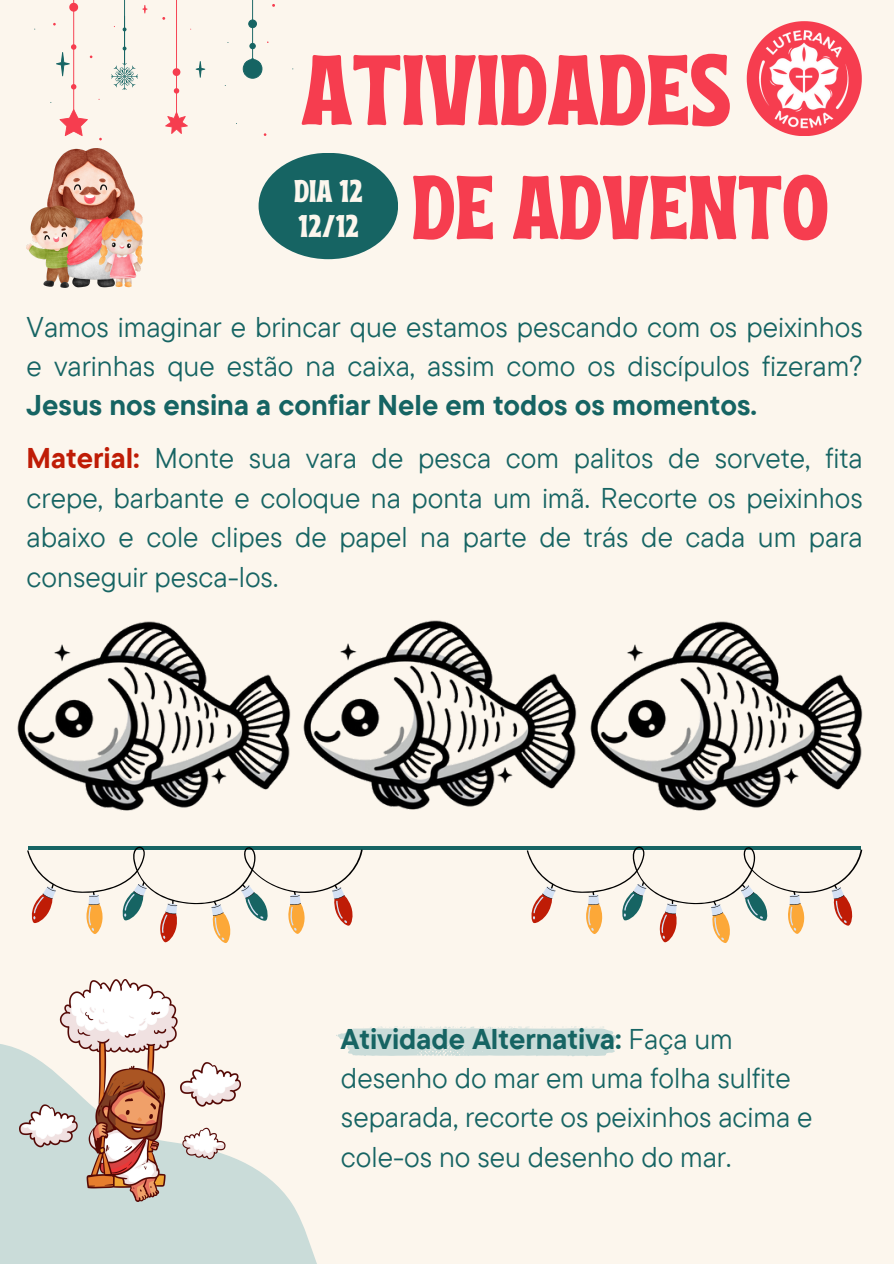
<style>
.page{position:relative;width:894px;height:1264px;background:#fff}
.page>*{position:absolute;margin:0;border:0;box-sizing:border-box;transform-origin:0 0}
.t1{font:99.45px "Ayr Tropika Island Int";color:#f63d4f}
.t2{font:90px "Ayr Tropika Island Int";color:#f63d4f}
.t3{font:31.35px/34.5px "Ayr Tropika Island Int";color:#fcf6ed}
.t4{font:28.5px/39.3px "TT Commons Pro";color:#166463;text-align:justify}
.s1{font-weight:700}
.s2{font-weight:700;color:#bf1c06}
</style>
<div class="page">
<div style="left:0;top:0;width:893px;height:1263px;background:#fcf6ed"></div>
<svg style="left:111px;top:0;width:36px;height:90px"></svg>
<svg style="left:243px;top:0;width:32px;height:79px"></svg>
<svg style="left:162px;top:0;width:43px;height:134px"></svg>
<svg style="left:50px;top:0;width:42px;height:136px"></svg>
<img style="left:27px;top:148px;width:115px;height:139px">
<div style="left:258px;top:153px;width:140px;height:106px;background:#166463;border-radius:50%"></div>
<hr style="left:29px;top:846px;width:831px;height:3px;background:#166463">
<svg style="left:27px;top:846px;width:335px;height:97px"></svg>
<svg style="left:526px;top:846px;width:336px;height:97px"></svg>
<svg style="left:336px;top:1026px;width:280px;height:30px;background:#d1dfdb"></svg>
<svg style="left:0;top:1044px;width:317px;height:219px;fill:#cadcd9"></svg>
<img style="left:20px;top:979px;width:220px;height:222px">
<svg style="left:790px;top:21px;width:29px;height:115px"></svg>
<img style="left:746px;top:23px;width:115px;height:112px">
<img style="left:17px;top:621px;width:273px;height:189px">
<img style="left:303px;top:620px;width:273px;height:189px">
<img style="left:590px;top:621px;width:272px;height:189px">
<h2 class="t1" style="left:301px;top:-4px;width:431px">ATIVIDADES</h2>
<p class="t3" style="left:294px;top:171px;width:70px">DIA 12<br>12/12</p>
<h1 class="t2" style="left:411px;top:122px;width:418px">DE ADVENTO</h1>
<p class="t4" style="left:27px;top:306px;width:837px">Vamos imaginar e brincar que estamos pescando com os peixinhos e varinhas que estão na caixa, assim como os discípulos fizeram?<br><span class="s1">Jesus nos ensina a confiar Nele em todos os momentos.</span></p>
<p class="t4" style="left:27px;top:438px;width:837px"><span class="s2">Material:</span> Monte sua vara de pesca com palitos de sorvete, fita crepe, barbante e coloque na ponta um imã. Recorte os peixinhos abaixo e cole clipes de papel na parte de trás de cada um para conseguir pesca-los.</p>
<p class="t4" style="left:341px;top:1018px;width:473px;text-align:left"><span class="s1">Atividade Alternativa:</span> Faça um desenho do mar em uma folha sulfite separada, recorte os peixinhos acima e cole-os no seu desenho do mar.</p>
</div>
